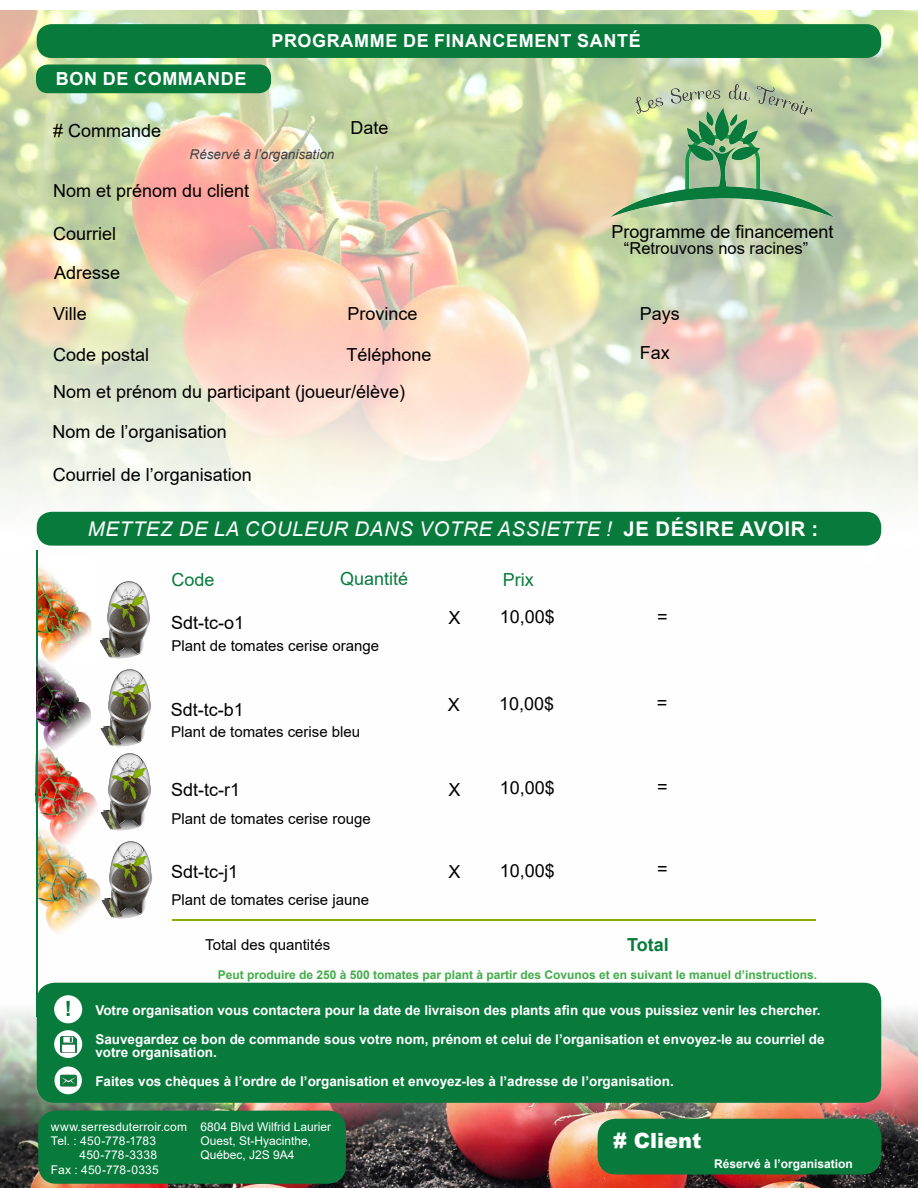
<style>
.page{position:relative;width:918px;height:1188px;background:#fff}
.page>*{position:absolute;margin:0;border:0;box-sizing:border-box;transform-origin:0 0}
.t1{font:900 21px "Arial";color:#fff}
.t2{font:700 21px "Arial";color:#087b3c}
.t3{font:italic 20.25px "Arial";letter-spacing:.035em;color:#fff}
.t4{font:18px "Arial";color:#000}
.t5{font:700 18px "Arial";letter-spacing:.035em;color:#fff}
.t6{font:18px "Arial";color:#087b3c}
.t7{font:700 18px "Arial";color:#087b3c}
.t8{font:16.5px "Arial";color:#000}
.t9{font:15px "Arial";color:#000}
.t10{font:700 13.5px/13.5px "Arial";color:#fff}
.t11{font:italic 13.5px "Arial";color:#414042}
.t12{font:12px/14.4px "Arial";color:#fff}
.t13{font:700 12px "Arial";color:#41ad49}
.t14{font:12px "Arial";letter-spacing:.02em;color:#fff}
.t15{font:700 12px "Arial";color:#fff}
.s1{font-weight:700;font-style:normal}
</style>
<div class="page">
<img style="left:0;top:10px;width:918px;height:480px">
<img style="left:597px;top:69px;width:258px;height:156px">
<img style="left:0;top:490px;width:918px;height:698px">
<div style="left:598px;top:1119px;width:283px;height:55px;background:#087b3c;border-radius:18px"></div>
<div style="left:38px;top:1111px;width:308px;height:73px;background:#087b3c;border-radius:18px"></div>
<div style="left:37px;top:983px;width:844px;height:120px;background:#087b3c;border-radius:18px"></div>
<div style="left:37px;top:512px;width:844px;height:34px;background:#087b3c;border-radius:15px"></div>
<div style="left:36px;top:64px;width:235px;height:29px;background:#087b3c;border-radius:12px"></div>
<img style="left:99px;top:570px;width:63px;height:88px">
<div style="left:54px;top:995px;width:28px;height:28px;background:#fff;border-radius:50%"></div>
<img style="left:38px;top:862px;width:68px;height:79px">
<img style="left:36px;top:736px;width:56px;height:126px">
<div style="left:37px;top:24px;width:844px;height:34px;background:#087b3c;border-radius:15px"></div>
<hr style="left:173px;top:920px;width:643px;height:1px;background:#87ae00">
<svg style="left:54px;top:1030px;width:28px;height:28px"></svg>
<div style="left:54px;top:1066px;width:28px;height:28px;background:#fff;border-radius:50%"></div>
<img style="left:60px;top:1074px;width:16px;height:13px">
<img style="left:61px;top:1036px;width:15px;height:16px">
<img style="left:38px;top:559px;width:61px;height:99px">
<hr style="left:37px;top:550px;width:1px;height:467px;background:#087b3c">
<img style="left:37px;top:652px;width:58px;height:101px">
<img style="left:90px;top:658px;width:73px;height:97px">
<img style="left:91px;top:742px;width:73px;height:97px">
<img style="left:92px;top:830px;width:72px;height:97px">
<h3 class="t5" style="left:56px;top:66px;width:192px">BON DE COMMANDE</h3>
<h3 class="t5" style="left:271px;top:28px;width:371px">PROGRAMME DE FINANCEMENT SANTÉ</h3>
<h3 class="t4" style="left:53px;top:118px;width:110px"># Commande</h3>
<h3 class="t4" style="left:351px;top:116px;width:40px">Date</h3>
<p class="t11" style="left:190px;top:146px;width:146px">Réservé à l’organisation</p>
<h3 class="t4" style="left:53px;top:179px;width:198px">Nom et prénom du client</h3>
<h3 class="t4" style="left:53px;top:221px;width:65px">Courriel</h3>
<h3 class="t4" style="left:611px;top:220px;width:224px">Programme de financement</h3>
<p class="t8" style="left:624px;top:237px;width:186px">“Retrouvons nos racines”</p>
<h3 class="t4" style="left:54px;top:260px;width:68px">Adresse</h3>
<h3 class="t4" style="left:53px;top:302px;width:35px">Ville</h3>
<h3 class="t4" style="left:347px;top:302px;width:72px">Province</h3>
<h3 class="t4" style="left:640px;top:302px;width:42px">Pays</h3>
<h3 class="t4" style="left:53px;top:342px;width:98px">Code postal</h3>
<h3 class="t4" style="left:347px;top:342px;width:87px">Téléphone</h3>
<h3 class="t4" style="left:640px;top:340px;width:32px">Fax</h3>
<h3 class="t4" style="left:53px;top:379px;width:354px">Nom et prénom du participant (joueur/élève)</h3>
<h3 class="t4" style="left:53px;top:419px;width:176px">Nom de l’organisation</h3>
<h3 class="t4" style="left:53px;top:462px;width:201px">Courriel de l’organisation</h3>
<h2 class="t3" style="left:88px;top:516px;width:732px">METTEZ DE LA COULEUR DANS VOTRE ASSIETTE ! <span class="s1">JE DÉSIRE AVOIR :</span></h2>
<h3 class="t6" style="left:171px;top:567px;width:45px">Code</h3>
<h3 class="t6" style="left:340px;top:566px;width:70px">Quantité</h3>
<h3 class="t6" style="left:503px;top:567px;width:32px">Prix</h3>
<h3 class="t4" style="left:448px;top:605px;width:14px">X</h3>
<h3 class="t4" style="left:657px;top:604px;width:12px">=</h3>
<h3 class="t4" style="left:500px;top:604px;width:57px">10,00$</h3>
<h3 class="t4" style="left:171px;top:610px;width:75px">Sdt-tc-o1</h3>
<p class="t9" style="left:171px;top:635px;width:209px">Plant de tomates cerise orange</p>
<h3 class="t4" style="left:171px;top:697px;width:75px">Sdt-tc-b1</h3>
<h3 class="t4" style="left:448px;top:692px;width:14px">X</h3>
<h3 class="t4" style="left:499px;top:691px;width:57px">10,00$</h3>
<h3 class="t4" style="left:657px;top:691px;width:12px">=</h3>
<p class="t9" style="left:171px;top:722px;width:191px">Plant de tomates cerise bleu</p>
<h3 class="t4" style="left:171px;top:777px;width:71px">Sdt-tc-r1</h3>
<p class="t9" style="left:171px;top:808px;width:201px">Plant de tomates cerise rouge</p>
<h3 class="t4" style="left:171px;top:859px;width:69px">Sdt-tc-j1</h3>
<p class="t9" style="left:171px;top:890px;width:199px">Plant de tomates cerise jaune</p>
<h3 class="t4" style="left:500px;top:775px;width:57px">10,00$</h3>
<h3 class="t4" style="left:448px;top:777px;width:14px">X</h3>
<h3 class="t4" style="left:657px;top:774px;width:12px">=</h3>
<h3 class="t4" style="left:500px;top:858px;width:57px">10,00$</h3>
<h3 class="t4" style="left:448px;top:859px;width:14px">X</h3>
<h3 class="t4" style="left:657px;top:856px;width:12px">=</h3>
<p class="t9" style="left:205px;top:935px;width:127px">Total des quantités</p>
<h3 class="t7" style="left:627px;top:932px;width:43px">Total</h3>
<h1 class="t2" style="left:65px;top:994px;width:8px">!</h1>
<p class="t13" style="left:218px;top:966px;width:601px">Peut produire de 250 à 500 tomates par plant à partir des Covunos et en suivant le manuel d’instructions.</p>
<p class="t10" style="left:95px;top:1004px;width:727px">Votre organisation vous contactera pour la date de livraison des plants afin que vous puissiez venir les chercher.</p>
<p class="t10" style="left:95px;top:1032px;width:731px">Sauvegardez ce bon de commande sous votre nom, prénom et celui de l’organisation et envoyez-le au courriel de votre organisation.</p>
<p class="t10" style="left:95px;top:1075px;width:580px">Faites vos chèques à l’ordre de l’organisation et envoyez-les à l’adresse de l’organisation.</p>
<p class="t12" style="left:51px;top:1119px;width:138px">www.serresduterroir.com</p>
<p class="t12" style="left:51px;top:1134px;width:107px">Tel. : 450-778-1783</p>
<p class="t14" style="left:79px;top:1147px;width:79px">450-778-3338</p>
<p class="t14" style="left:51px;top:1161px;width:109px">Fax : 450-778-0335</p>
<p class="t12" style="left:201px;top:1119px;width:132px">6804 Blvd Wilfrid Laurier<br>Ouest, St-Hyacinthe,<br>Québec, J2S 9A4</p>
<h1 class="t1" style="left:613px;top:1126px;width:90px"># Client</h1>
<p class="t15" style="left:714px;top:1155px;width:140px">Réservé à l’organisation</p>
</div>
